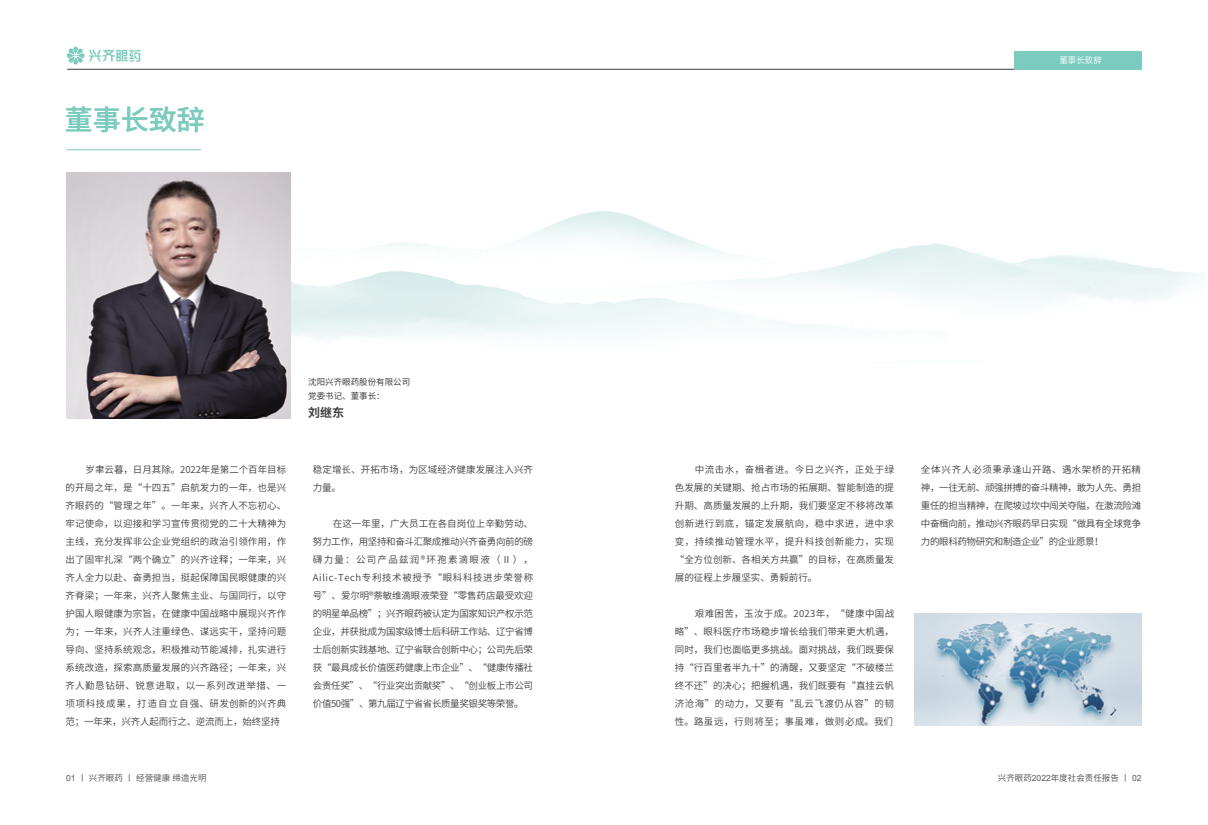
<style>
.page{position:relative;width:1208px;height:825px;background:#fff}
.page>*{position:absolute;margin:0;border:0;box-sizing:border-box;transform-origin:0 0}
.t1{font:500 28px "Source Han Sans CN";color:#7bcbbf}
.t2{font:700 12px "Source Han Sans CN";color:#3e3e3f}
.t3{font:9.5px/18px "Source Han Sans CN";letter-spacing:.005em;color:#3e3e3f;text-align:justify}
.t4{font:8.5px "Source Han Sans CN";color:#57585a}
.t5{font:8.5px/14px "Source Han Sans CN";color:#3e3e3f}
.t6{font:8.5px "OPPO Sans R";color:#fff}
.s1{font-family:"Arial"}
</style>
<div class="page">
<svg style="left:67px;top:47px;width:74px;height:18px"></svg>
<hr style="left:67px;top:69px;width:1074px;height:1px;background:#3e3e3f">
<img style="left:67px;top:172px;width:224px;height:247px">
<hr style="left:66px;top:149px;width:135px;height:1px;background:#7bcbbf">
<div style="left:1014px;top:51px;width:127px;height:18px;background:#7bcbbf"></div>
<img style="left:914px;top:614px;width:227px;height:112px">
<h1 class="t1" style="left:65px;top:103px;width:141px">董事长致辞</h1>
<p class="t5" style="left:308px;top:375px;width:103px">沈阳兴齐眼药股份有限公司党委书记、董事长：</p>
<p class="t2" style="left:308px;top:406px;width:37px">刘继东</p>
<p class="t3" style="left:66px;top:461px;width:222px;text-indent:20px">岁聿云暮，日月其除。2022年是第二个百年目标的开局之年，是“十四五”启航发力的一年，也是兴齐眼药的“管理之年”。一年来，兴齐人不忘初心、牢记使命，以迎接和学习宣传贯彻党的二十大精神为主线，充分发挥非公企业党组织的政治引领作用，作出了固牢扎深“两个确立”的兴齐诠释；一年来，兴齐人全力以赴、奋勇担当，挺起保障国民眼健康的兴齐脊梁；一年来，兴齐人聚焦主业、与国同行，以守护国人眼健康为宗旨，在健康中国战略中展现兴齐作为；一年来，兴齐人注重绿色、谋远实干，坚持问题导向、坚持系统观念，积极推动节能减排，扎实进行系统改造，探索高质量发展的兴齐路径；一年来，兴齐人勤恳钻研、锐意进取，以一系列改进举措、一项项科技成果，打造自立自强、研发创新的兴齐典范；一年来，兴齐人起而行之、逆流而上，始终坚持</p>
<p class="t3" style="left:313px;top:461px;width:222px">稳定增长、开拓市场，为区域经济健康发展注入兴齐力量。</p>
<p class="t3" style="left:313px;top:515px;width:222px;text-indent:20px">在这一年里，广大员工在各自岗位上辛勤劳动、努力工作，用坚持和奋斗汇聚成推动兴齐奋勇向前的磅礴力量：公司产品兹润®环孢素滴眼液（Ⅱ），Ailic-Tech专利技术被授予“眼科科技进步荣誉称号”、爱尔明®萘敏维滴眼液荣登“零售药店最受欢迎的明星单品榜”；兴齐眼药被认定为国家知识产权示范企业，并获批成为国家级博士后科研工作站、辽宁省博士后创新实践基地、辽宁省联合创新中心；公司先后荣获“最具成长价值医药健康上市企业”、“健康传播社会责任奖”、“行业突出贡献奖”、“创业板上市公司价值50强”、第九届辽宁省省长质量奖银奖等荣誉。</p>
<p class="t6" style="left:1059px;top:54px;width:44px">董事长致辞</p>
<p class="t3" style="left:675px;top:461px;width:221px;text-indent:20px">中流击水，奋楫者进。今日之兴齐，正处于绿色发展的关键期、抢占市场的拓展期、智能制造的提升期、高质量发展的上升期，我们要坚定不移将改革创新进行到底，锚定发展航向，稳中求进，进中求变，持续推动管理水平，提升科技创新能力，实现“全方位创新、各相关方共赢”的目标，在高质量发展的征程上步履坚实、勇毅前行。</p>
<p class="t3" style="left:675px;top:605px;width:221px;text-indent:20px">艰难困苦，玉汝于成。2023年，“健康中国战略”、眼科医疗市场稳步增长给我们带来更大机遇，同时，我们也面临更多挑战。面对挑战，我们既要保持“行百里者半九十”的清醒，又要坚定“不破楼兰终不还”的决心；把握机遇，我们既要有“直挂云帆济沧海”的动力，又要有“乱云飞渡仍从容”的韧性。路虽远，行则将至；事虽难，做则必成。我们</p>
<p class="t3" style="left:921px;top:461px;width:222px">全体兴齐人必须秉承逢山开路、遇水架桥的开拓精神，一往无前、顽强拼搏的奋斗精神，敢为人先、勇担重任的担当精神，在爬坡过坎中闯关夺隘，在激流险滩中奋楫向前，推动兴齐眼药早日实现“做具有全球竞争力的眼科药物研究和制造企业”的企业愿景！</p>
<p class="t4" style="left:66px;top:773px;width:142px"><span class="s1">01</span> 丨兴齐眼药丨经营健康缔造光明</p>
<p class="t4" style="left:998px;top:773px;width:145px">兴齐眼药<span class="s1">2022</span>年度社会责任报告丨 <span class="s1">02</span></p>
</div>
